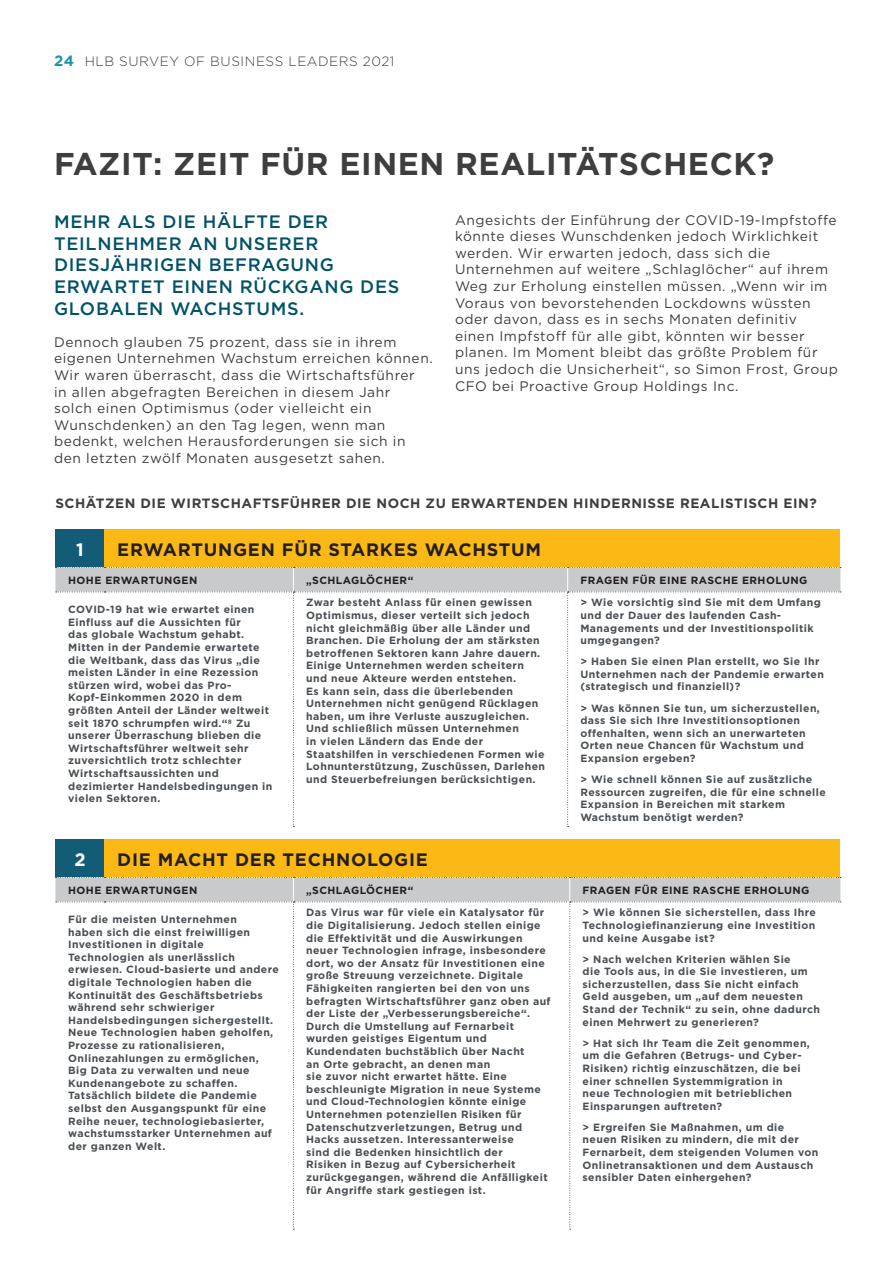
<style>
.page{position:relative;width:893px;height:1263px;background:#fff}
.page>*{position:absolute;margin:0;border:0;box-sizing:border-box;transform-origin:0 0}
.Sub_heading_Blue{font:700 31.5px "Gotham";letter-spacing:.02em;color:#3e3e3f}
.Body_Copy_-_Dark_gre{font:500 18px/21.6px "Gotham";letter-spacing:.04em;color:#005269}
.Sub_heading_Green{font:700 18px "Gotham";letter-spacing:.04em;color:#231f20}
.Sub_heading_Green-2{font:700 18px "Gotham";color:#fff}
.Body_Copy_-_Dark_gre-2{font:13.8px/16.6px "Gotham";letter-spacing:.04em;color:#3e3e3f}
.Sub_heading_Green-3{font:700 13.5px "Gotham";letter-spacing:.04em;color:#3e3e3f}
.t1{font:300 13.5px "Gotham";letter-spacing:.04em;color:#3e3e3f}
.Sub_heading_Green-4{font:700 10.5px/12.6px "Gotham";letter-spacing:.04em;color:#4a4f54}
.Sub_heading_Green-5{font:700 10.5px "Gotham";letter-spacing:.04em;color:#231f20}
.s1{font-weight:700;font-size:14.85px;color:#1a96a5}
</style>
<div class="page">
<div style="left:55px;top:529px;width:50px;height:38px;background:#135c77"></div>
<div style="left:105px;top:529px;width:735px;height:38px;background:#fcb814"></div>
<svg style="left:55px;top:567px;width:786px;height:260px"></svg>
<div style="left:55px;top:839px;width:50px;height:38px;background:#135c77"></div>
<div style="left:105px;top:839px;width:735px;height:38px;background:#fcb814"></div>
<svg style="left:55px;top:877px;width:786px;height:353px"></svg>
<p class="t1" style="left:54px;top:53px;width:342px"><span class="s1">24</span> HLB SURVEY OF BUSINESS LEADERS 2021</p>
<p class="Sub_heading_Blue" style="left:54px;top:143px;width:722px">FAZIT: ZEIT FÜR EINEN REALITÄTSCHECK?</p>
<p class="Body_Copy_-_Dark_gre" style="left:54px;top:211px;width:347px">MEHR ALS DIE HÄLFTE DER<br>TEILNEHMER AN UNSERER<br>DIESJÄHRIGEN BEFRAGUNG<br>ERWARTET EINEN RÜCKGANG DES<br>GLOBALEN WACHSTUMS.</p>
<p class="Body_Copy_-_Dark_gre-2" style="left:54px;top:333px;width:380px">Dennoch glauben 75 prozent, dass sie in ihrem eigenen Unternehmen Wachstum erreichen können.<br>Wir waren überrascht, dass die Wirtschaftsführer<br>in allen abgefragten Bereichen in diesem Jahr<br>solch einen Optimismus (oder vielleicht ein Wunschdenken) an den Tag legen, wenn man bedenkt, welchen Herausforderungen sie sich in den letzten zwölf Monaten ausgesetzt sahen.</p>
<p class="Body_Copy_-_Dark_gre-2" style="left:455px;top:211px;width:385px">Angesichts der Einführung der COVID-19-Impfstoffe könnte dieses Wunschdenken jedoch Wirklichkeit werden. Wir erwarten jedoch, dass sich die Unternehmen auf weitere „Schlaglöcher“ auf ihrem Weg zur Erholung einstellen müssen. „Wenn wir im Voraus von bevorstehenden Lockdowns wüssten oder davon, dass es in sechs Monaten definitiv einen Impfstoff für alle gibt, könnten wir besser planen. Im Moment bleibt das größte Problem für uns jedoch die Unsicherheit“, so Simon Frost, Group CFO bei Proactive Group Holdings Inc.</p>
<p class="Sub_heading_Green-3" style="left:55px;top:494px;width:763px">SCHÄTZEN DIE WIRTSCHAFTSFÜHRER DIE NOCH ZU ERWARTENDEN HINDERNISSE REALISTISCH EIN?</p>
<p class="Sub_heading_Green-2" style="left:76px;top:537px;width:9px">1</p>
<p class="Sub_heading_Green" style="left:117px;top:537px;width:425px">ERWARTUNGEN FÜR STARKES WACHSTUM</p>
<p class="Sub_heading_Green-5" style="left:68px;top:573px;width:131px">HOHE ERWARTUNGEN</p>
<p class="Sub_heading_Green-5" style="left:306px;top:573px;width:109px">„SCHLAGLÖCHER“</p>
<p class="Sub_heading_Green-5" style="left:580px;top:573px;width:228px">FRAGEN FÜR EINE RASCHE ERHOLUNG</p>
<p class="Sub_heading_Green-4" style="left:68px;top:603px;width:206px">COVID-19 hat wie erwartet einen<br>Einfluss auf die Aussichten für<br>das globale Wachstum gehabt.<br>Mitten in der Pandemie erwartete die Weltbank, dass das Virus „die meisten Länder in eine Rezession stürzen wird, wobei das Pro-<br>Kopf-Einkommen 2020 in dem größten Anteil der Länder weltweit seit 1870 schrumpfen wird.“8 Zu unserer Überraschung blieben die<br>Wirtschaftsführer weltweit sehr zuversichtlich trotz schlechter<br>Wirtschaftsaussichten und dezimierter Handelsbedingungen in vielen Sektoren.</p>
<p class="Sub_heading_Green-4" style="left:306px;top:596px;width:241px">Zwar besteht Anlass für einen gewissen Optimismus, dieser verteilt sich jedoch nicht gleichmäßig über alle Länder und Branchen. Die Erholung der am stärksten betroffenen Sektoren kann Jahre dauern.<br>Einige Unternehmen werden scheitern und neue Akteure werden entstehen.<br>Es kann sein, dass die überlebenden Unternehmen nicht genügend Rücklagen haben, um ihre Verluste auszugleichen.<br>Und schließlich müssen Unternehmen<br>in vielen Ländern das Ende der Staatshilfen in verschiedenen Formen wie Lohnunterstützung, Zuschüssen, Darlehen und Steuerbefreiungen berücksichtigen.</p>
<p class="Sub_heading_Green-4" style="left:580px;top:596px;width:242px">&gt; Wie vorsichtig sind Sie mit dem Umfang und der Dauer des laufenden Cash-<br>Managements und der Investitionspolitik umgegangen?</p>
<p class="Sub_heading_Green-4" style="left:580px;top:655px;width:245px">&gt; Haben Sie einen Plan erstellt, wo Sie Ihr<br>Unternehmen nach der Pandemie erwarten (strategisch und finanziell)?</p>
<p class="Sub_heading_Green-4" style="left:580px;top:701px;width:241px">&gt; Was können Sie tun, um sicherzustellen, dass Sie sich Ihre Investitionsoptionen offenhalten, wenn sich an unerwarteten Orten neue Chancen für Wachstum und Expansion ergeben?</p>
<p class="Sub_heading_Green-4" style="left:580px;top:773px;width:247px">&gt; Wie schnell können Sie auf zusätzliche Ressourcen zugreifen, die für eine schnelle Expansion in Bereichen mit starkem Wachstum benötigt werden?</p>
<p class="Sub_heading_Green-2" style="left:74px;top:847px;width:13px">2</p>
<p class="Sub_heading_Green" style="left:117px;top:847px;width:312px">DIE MACHT DER TECHNOLOGIE</p>
<p class="Sub_heading_Green-5" style="left:68px;top:883px;width:131px">HOHE ERWARTUNGEN</p>
<p class="Sub_heading_Green-5" style="left:306px;top:883px;width:109px">„SCHLAGLÖCHER“</p>
<p class="Sub_heading_Green-5" style="left:583px;top:883px;width:228px">FRAGEN FÜR EINE RASCHE ERHOLUNG</p>
<p class="Sub_heading_Green-4" style="left:68px;top:913px;width:212px">Für die meisten Unternehmen<br>haben sich die einst freiwilligen<br>Investitionen in digitale<br>Technologien als unerlässlich erwiesen. Cloud-basierte und andere digitale Technologien haben die<br>Kontinuität des Geschäftsbetriebs während sehr schwieriger<br>Handelsbedingungen sichergestellt.<br>Neue Technologien haben geholfen,<br>Prozesse zu rationalisieren,<br>Onlinezahlungen zu ermöglichen,<br>Big Data zu verwalten und neue<br>Kundenangebote zu schaffen.<br>Tatsächlich bildete die Pandemie selbst den Ausgangspunkt für eine<br>Reihe neuer, technologiebasierter, wachstumsstarker Unternehmen auf der ganzen Welt.</p>
<p class="Sub_heading_Green-4" style="left:306px;top:906px;width:246px">Das Virus war für viele ein Katalysator für die Digitalisierung. Jedoch stellen einige die Effektivität und die Auswirkungen neuer Technologien infrage, insbesondere dort, wo der Ansatz für Investitionen eine große Streuung verzeichnete. Digitale Fähigkeiten rangierten bei den von uns befragten Wirtschaftsführer ganz oben auf der Liste der „Verbesserungsbereiche“.<br>Durch die Umstellung auf Fernarbeit wurden geistiges Eigentum und Kundendaten buchstäblich über Nacht<br>an Orte gebracht, an denen man<br>sie zuvor nicht erwartet hätte. Eine beschleunigte Migration in neue Systeme und Cloud-Technologien könnte einige Unternehmen potenziellen Risiken für Datenschutzverletzungen, Betrug und Hacks aussetzen. Interessanterweise<br>sind die Bedenken hinsichtlich der<br>Risiken in Bezug auf Cybersicherheit zurückgegangen, während die Anfälligkeit für Angriffe stark gestiegen ist.</p>
<p class="Sub_heading_Green-4" style="left:583px;top:906px;width:235px;text-align:justify">&gt; Wie können Sie sicherstellen, dass Ihre Technologiefinanzierung eine Investition und keine Ausgabe ist?</p>
<p class="Sub_heading_Green-4" style="left:583px;top:952px;width:239px">&gt; Nach welchen Kriterien wählen Sie<br>die Tools aus, in die Sie investieren, um sicherzustellen, dass Sie nicht einfach Geld ausgeben, um „auf dem neuesten Stand der Technik“ zu sein, ohne dadurch einen Mehrwert zu generieren?</p>
<p class="Sub_heading_Green-4" style="left:583px;top:1037px;width:229px">&gt; Hat sich Ihr Team die Zeit genommen, um die Gefahren (Betrugs- und Cyber-Risiken) richtig einzuschätzen, die bei einer schnellen Systemmigration in neue Technologien mit betrieblichen Einsparungen auftreten?</p>
<p class="Sub_heading_Green-4" style="left:583px;top:1121px;width:237px">&gt; Ergreifen Sie Maßnahmen, um die neuen Risiken zu mindern, die mit der Fernarbeit, dem steigenden Volumen von Onlinetransaktionen und dem Austausch sensibler Daten einhergehen?</p>
</div>
